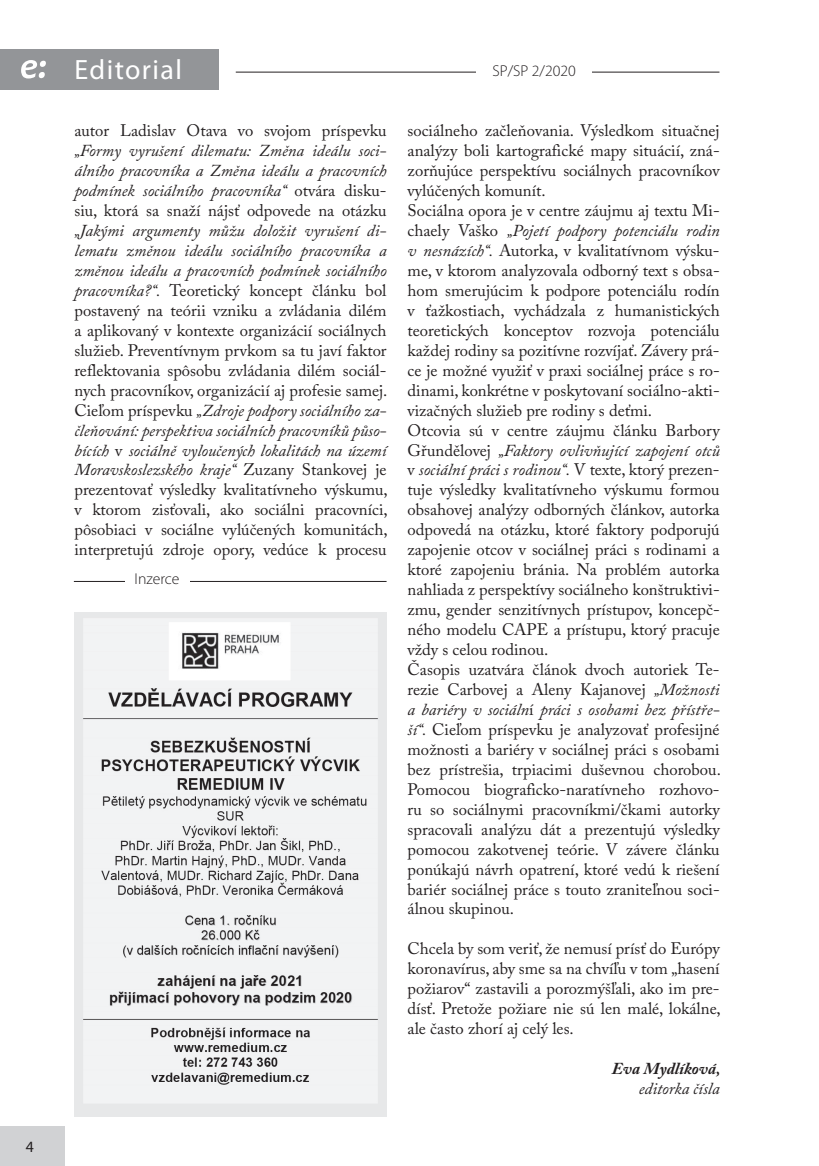
<style>
.page{position:relative;width:819px;height:1166px;background:#fff}
.page>*{position:absolute;margin:0;border:0;box-sizing:border-box;transform-origin:0 0}
.t1{font:28px "Myriad Pro";letter-spacing:.05em;color:#fff}
.t2{font:16.62px/19.9px "Adobe Caslon Pro";color:#231f20;text-align:justify}
.t3{font:italic 16.62px/19.9px "Adobe Caslon Pro";color:#231f20;text-align:justify}
.t4{font:italic 700 16.62px "Adobe Caslon Pro";color:#231f20}
.t5{font:300 15.75px "Myriad Pro";color:#231f20}
.t6{font:15.75px "Myriad Pro";color:#231f20}
.s1{font-style:normal}
.s2{font-style:italic}
</style>
<div class="page">
<div style="left:0;top:1126px;width:64px;height:40px;background:#d1d2d4"></div>
<hr style="left:236px;top:72px;width:483px;height:1px;background:#231f20">
<div style="left:476px;top:64px;width:116px;height:22px;background:#fff"></div>
<div style="left:0;top:50px;width:218px;height:40px;background:#939598"></div>
<svg style="left:21px;top:60px;width:25px;height:18px"></svg>
<img style="left:75px;top:613px;width:311px;height:503px">
<hr style="left:74px;top:581px;width:312px;height:1px;background:#231f20">
<div style="left:125px;top:572px;width:64px;height:22px;background:#fff"></div>
<p class="t6" style="left:26px;top:1137px;width:10px">4</p>
<h1 class="t1" style="left:74px;top:52px;width:109px">Editorial</h1>
<p class="t2" style="left:74px;top:121px;width:313px">autor Ladislav Otava vo svojom príspevku</p>
<p class="t3" style="left:74px;top:140px;width:313px">„Formy vyrušení dilematu: Změna ideálu soci&shy;álního pracovníka a Změna ideálu a pracovních podmínek sociálního pracovníka“ <span class="s1">otvára disku&shy;siu, ktorá sa snaží nájsť odpovede na otázku</span></p>
<p class="t2" style="left:74px;top:220px;width:315px"><span class="s2">„Jakými argumenty můžu doložit vyrušení di&shy;lematu změnou ideálu sociálního pracovníka a změnou ideálu a pracovních podmínek sociálního pracovníka?“.</span> Teoretický koncept článku bol postavený na teórii vzniku a zvládania dilém a aplikovaný v kontexte organizácií sociálnych služieb. Preventívnym prvkom sa tu javí faktor reflektovania spôsobu zvládania dilém sociál&shy;nych pracovníkov, organizácií aj profesie samej.<br>Cieľom príspevku <span class="s2">„Zdroje podpory sociálního za&shy;čleňování: perspektiva sociálních pracovníků půso&shy;bících</span> v <span class="s2">sociálně vyloučených lokalitách na území Moravskoslezského kraje“</span> Zuzany Stankovej je prezentovať výsledky kvalitatívneho výskumu, v ktorom zisťovali, ako sociálni pracovníci, pôsobiaci v sociálne vylúčených komunitách, interpretujú zdroje opory, vedúce k procesu</p>
<p class="t5" style="left:134px;top:570px;width:46px">Inzerce</p>
<p class="t5" style="left:492px;top:62px;width:85px">SP/SP 2/2020</p>
<p class="t2" style="left:407px;top:121px;width:315px;text-align:left">sociálneho začleňovania. Výsledkom situačnej analýzy boli kartografické mapy situácií, zná&shy;zorňujúce perspektívu sociálnych pracovníkov vylúčených komunít.<br>Sociálna opora je v centre záujmu aj textu Mi&shy;chaely Vaško <span class="s2">„Pojetí podpory potenciálu rodin v nesnázích“.</span> Autorka, v kvalitatívnom výsku&shy;me, v ktorom analyzovala odborný text s obsa&shy;hom smerujúcim k podpore potenciálu rodín v ťažkostiach, vychádzala z humanistických teoretických konceptov rozvoja potenciálu každej rodiny sa pozitívne rozvíjať. Závery prá&shy;ce je možné využiť v praxi sociálnej práce s ro&shy;dinami, konkrétne v poskytovaní sociálno-akti&shy;vizačných služieb pre rodiny s deťmi.<br>Otcovia sú v centre záujmu článku Barbory Gřundělovej <span class="s2">„Faktory ovlivňující zapojení otců </span>v <span class="s2">sociální práci s rodinou“.</span> V texte, ktorý prezen&shy;tuje výsledky kvalitatívneho výskumu formou obsahovej analýzy odborných článkov, autorka odpovedá na otázku, ktoré faktory podporujú zapojenie otcov v sociálnej práci s rodinami a ktoré zapojeniu bránia. Na problém autorka nahliada z perspektívy sociálneho konštruktivi&shy;zmu, gender senzitívnych prístupov, koncepč&shy;ného modelu CAPE a prístupu, ktorý pracuje vždy s celou rodinou.<br>Časopis uzatvára článok dvoch autoriek Te&shy;rezie Carbovej a Aleny Kajanovej <span class="s2">„Možnosti a bariéry v sociáln</span>í <span class="s2">práci s osobami bez přístře&shy;ší“.</span> Cieľom príspevku je analyzovať profesijné možnosti a bariéry v sociálnej práci s osobami bez prístrešia, trpiacimi duševnou chorobou.<br>Pomocou biograficko-naratívneho rozhovo&shy;ru so sociálnymi pracovníkmi/čkami autorky spracovali analýzu dát a prezentujú výsledky pomocou zakotvenej teórie. V závere článku ponúkajú návrh opatrení, ktoré vedú k riešení bariér sociálnej práce s touto zraniteľnou soci&shy;álnou skupinou.</p>
<p class="t2" style="left:407px;top:938px;width:315px">Chcela by som veriť, že nemusí prísť do Európy koronavírus, aby sme sa na chvíľu v tom „hasení požiarov“ zastavili a porozmýšľali, ako im pre&shy;dísť. Pretože požiare nie sú len malé, lokálne, ale často zhorí aj celý les.</p>
<p class="t4" style="left:611px;top:1058px;width:110px">Eva Mydlíková,</p>
<p class="t3" style="left:638px;top:1078px;width:82px">editorka čísla</p>
</div>
